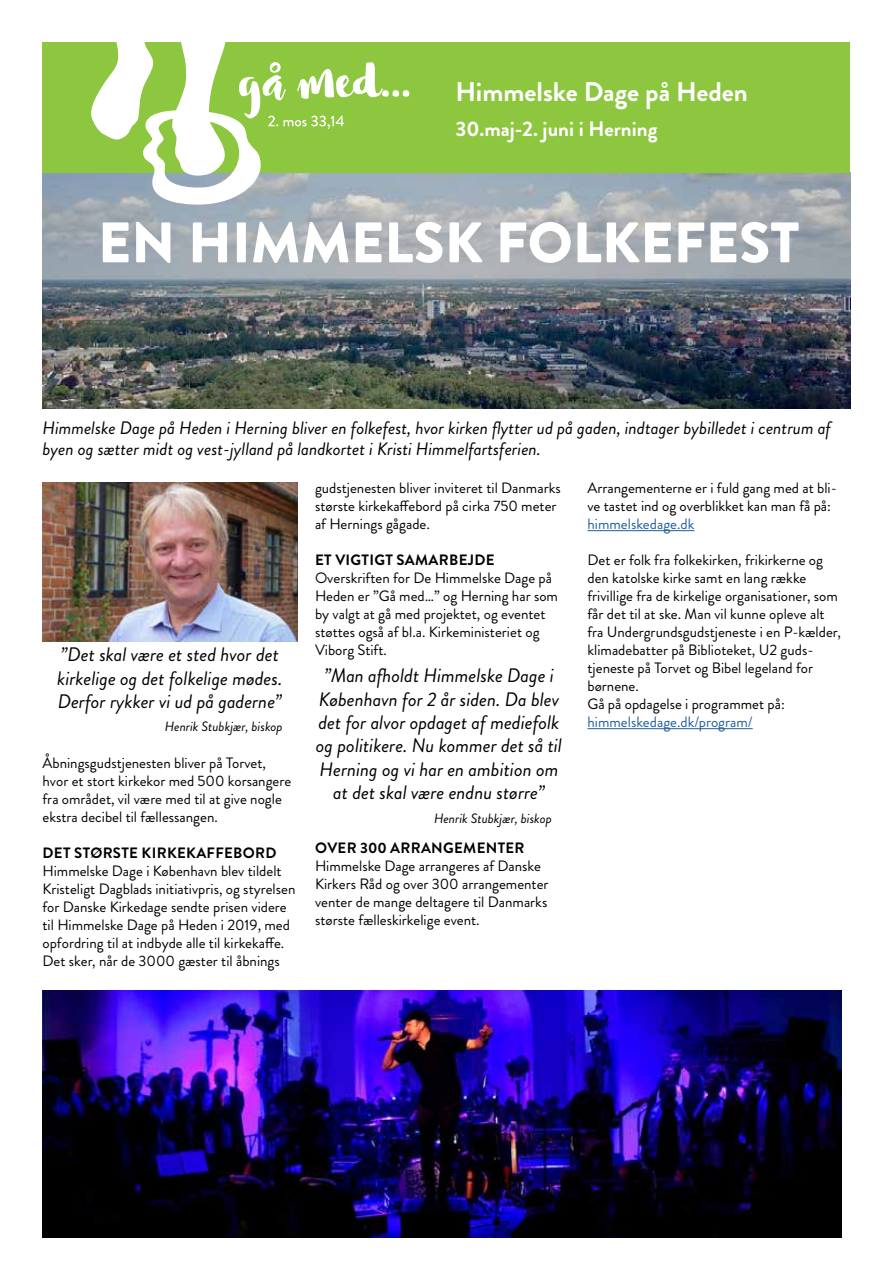
<style>
.page{position:relative;width:893px;height:1263px;background:#fff}
.page>*{position:absolute;margin:0;border:0;box-sizing:border-box;transform-origin:0 0}
.t1{font:900 57px "Brandon Grotesque";color:#fff}
.t2{font:700 27px "Brandon Grotesque";color:#fff}
.t3{font:700 21px "Brandon Grotesque";color:#fff}
.t4{font:italic 19.5px/23.4px "Brandon Grotesque";color:#000}
.t5{font:italic 18px/21.6px "Brandon Grotesque";color:#000}
.t6{font:15px/18px "Brandon Grotesque";color:#000}
.t7{font:700 15px "Brandon Grotesque";letter-spacing:.02em;color:#000}
.t8{font:15px "Brandon Grotesque";color:#215e9e}
.t9{font:italic 13.5px "Brandon Grotesque";color:#000}
</style>
<div class="page">
<img style="left:43px;top:173px;width:807px;height:235px">
<div style="left:43px;top:43px;width:807px;height:130px;background:#8dc63f"></div>
<svg style="left:89px;top:43px;width:320px;height:163px"></svg>
<img style="left:43px;top:483px;width:254px;height:159px">
<hr style="left:587px;top:530px;width:107px;height:1px;background:#215e9e">
<hr style="left:587px;top:728px;width:166px;height:1px;background:#215e9e">
<img style="left:43px;top:991px;width:799px;height:246px">
<h2 class="t2" style="left:455px;top:73px;width:294px">Himmelske Dage på Heden</h2>
<h3 class="t3" style="left:455px;top:114px;width:203px">30.maj-2. juni i Herning</h3>
<h1 class="t1" style="left:98px;top:202px;width:703px">EN HIMMELSK FOLKEFEST</h1>
<p class="t5" style="left:43px;top:417px;width:790px">Himmelske Dage på Heden i Herning bliver en folkefest, hvor kirken flytter ud på gaden, indtager bybilledet i centrum af byen og sætter midt og vest-jylland på landkortet i Kristi Himmelfartsferien.</p>
<h3 class="t4" style="left:57px;top:643px;width:227px">”Det skal være et sted hvor det kirkelige og det folkelige mødes.<br>Derfor rykker vi ud på gaderne”</h3>
<p class="t9" style="left:165px;top:717px;width:119px">Henrik Stubkjær, biskop</p>
<p class="t6" style="left:43px;top:754px;width:250px">Åbningsgudstjenesten bliver på Torvet, hvor et stort kirkekor med 500 korsangere fra området, vil være med til at give nogle ekstra decibel til fællessangen.</p>
<p class="t7" style="left:43px;top:842px;width:235px">DET STØRSTE KIRKEKAFFEBORD</p>
<p class="t6" style="left:43px;top:862px;width:254px">Himmelske Dage i København blev tildelt Kristeligt Dagblads initiativpris, og styrelsen for Danske Kirkedage sendte prisen videre til Himmelske Dage på Heden i 2019, med opfordring til at indbyde alle til kirkekaffe.<br>Det sker, når de 3000 gæster til åbnings</p>
<p class="t6" style="left:315px;top:479px;width:247px">gudstjenesten bliver inviteret til Danmarks største kirkekaffebord på cirka 750 meter af Hernings gågade.</p>
<p class="t7" style="left:315px;top:549px;width:181px">ET VIGTIGT SAMARBEJDE</p>
<p class="t6" style="left:315px;top:569px;width:244px">Overskriften for De Himmelske Dage på Heden er ”Gå med…” og Herning har som by valgt at gå med projektet, og eventet støttes også af bl.a. Kirkeministeriet og Viborg Stift.</p>
<h3 class="t4" style="left:316px;top:664px;width:248px;text-align:center">”Man afholdt Himmelske Dage i<br>København for 2 år siden. Da blev det for alvor opdaget af mediefolk og politikere. Nu kommer det så til<br>Herning og vi har en ambition om at det skal være endnu større”</h3>
<p class="t9" style="left:434px;top:809px;width:119px">Henrik Stubkjær, biskop</p>
<p class="t7" style="left:315px;top:837px;width:211px">OVER 300 ARRANGEMENTER</p>
<p class="t6" style="left:315px;top:857px;width:235px">Himmelske Dage arrangeres af Danske Kirkers Råd og over 300 arrangementer venter de mange deltagere til Danmarks største fælleskirkelige event.</p>
<p class="t6" style="left:587px;top:479px;width:251px">Arrangementerne er i fuld gang med at bli&shy;ve tastet ind og overblikket kan man få på:</p>
<p class="t8" style="left:587px;top:514px;width:108px">himmelskedage.dk</p>
<p class="t6" style="left:587px;top:551px;width:255px">Det er folk fra folkekirken, frikirkerne og den katolske kirke samt en lang række frivillige fra de kirkelige organisationer, som får det til at ske. Man vil kunne opleve alt fra Undergrundsgudstjeneste i en P-kælder, klimadebatter på Biblioteket, U2 guds&shy;tjeneste på Torvet og Bibel legeland for børnene.<br>Gå på opdagelse i programmet på:</p>
<p class="t8" style="left:587px;top:712px;width:167px">himmelskedage.dk/program/</p>
</div>
